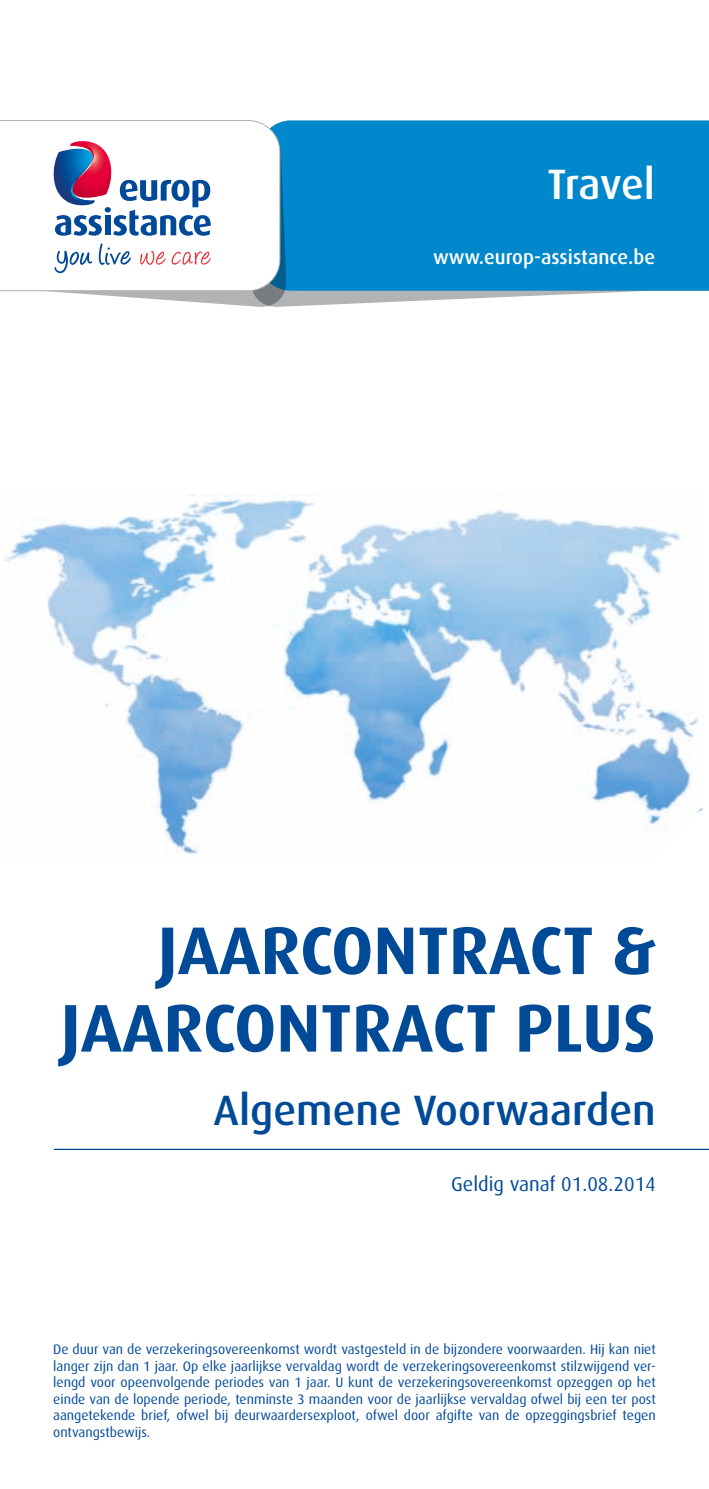
<style>
.page{position:relative;width:709px;height:1489px;background:#fff}
.page>*{position:absolute;margin:0;border:0;box-sizing:border-box;transform-origin:0 0}
.t1{font:700 67.5px/77.5px "Dax";color:#004a98;text-align:right}
.t2{font:500 42.5px "Dax";color:#004a98}
.t3{font:500 42.5px "Dax";letter-spacing:-.01em;color:#fff}
.t4{font:500 20px "Dax";color:#fff}
.t5{font:20px "Dax";color:#004a98}
.t6{font:13.75px/16.5px "Dax";color:#004a99;text-align:justify}
</style>
<div class="page">
<svg style="left:288px;top:291px;width:353px;height:16px"></svg>
<div style="left:288px;top:120px;width:421px;height:171px;background:#0087cc"></div>
<svg style="left:0;top:120px;width:288px;height:187px"></svg>
<svg style="left:0;top:120px;width:281px;height:171px"></svg>
<svg style="left:140px;top:251px;width:71px;height:14px"></svg>
<svg style="left:54px;top:251px;width:38px;height:22px"></svg>
<svg style="left:99px;top:243px;width:32px;height:22px"></svg>
<svg style="left:52px;top:141px;width:159px;height:95px"></svg>
<hr style="left:54px;top:1148px;width:655px;height:1px;background:#004a98">
<img style="left:4px;top:494px;width:696px;height:360px">
<h2 class="t3" style="left:547px;top:161px;width:109px">Travel</h2>
<h3 class="t4" style="left:433px;top:246px;width:223px">www.europ-assistance.be</h3>
<h1 class="t1" style="left:61px;top:912px;width:596px">JAARCONTRACT &amp;<br>JAARCONTRACT PLUS</h1>
<h2 class="t2" style="left:214px;top:1086px;width:443px">Algemene Voorwaarden</h2>
<h3 class="t5" style="left:451px;top:1173px;width:206px">Geldig vanaf 01.08.2014</h3>
<p class="t6" style="left:53px;top:1340px;width:604px">De duur van de verzekeringsovereenkomst wordt vastgesteld in de bijzondere voorwaarden. Hij kan niet langer zijn dan 1 jaar. Op elke jaarlijkse vervaldag wordt de verzekeringsovereenkomst stilzwijgend ver&shy;lengd voor opeenvolgende periodes van 1 jaar. U kunt de verzekeringsovereenkomst opzeggen op het einde van de lopende periode, tenminste 3 maanden voor de jaarlijkse vervaldag ofwel bij een ter post aangetekende brief, ofwel bij deurwaardersexploot, ofwel door afgifte van de opzeggingsbrief tegen ontvangstbewijs.</p>
</div>
